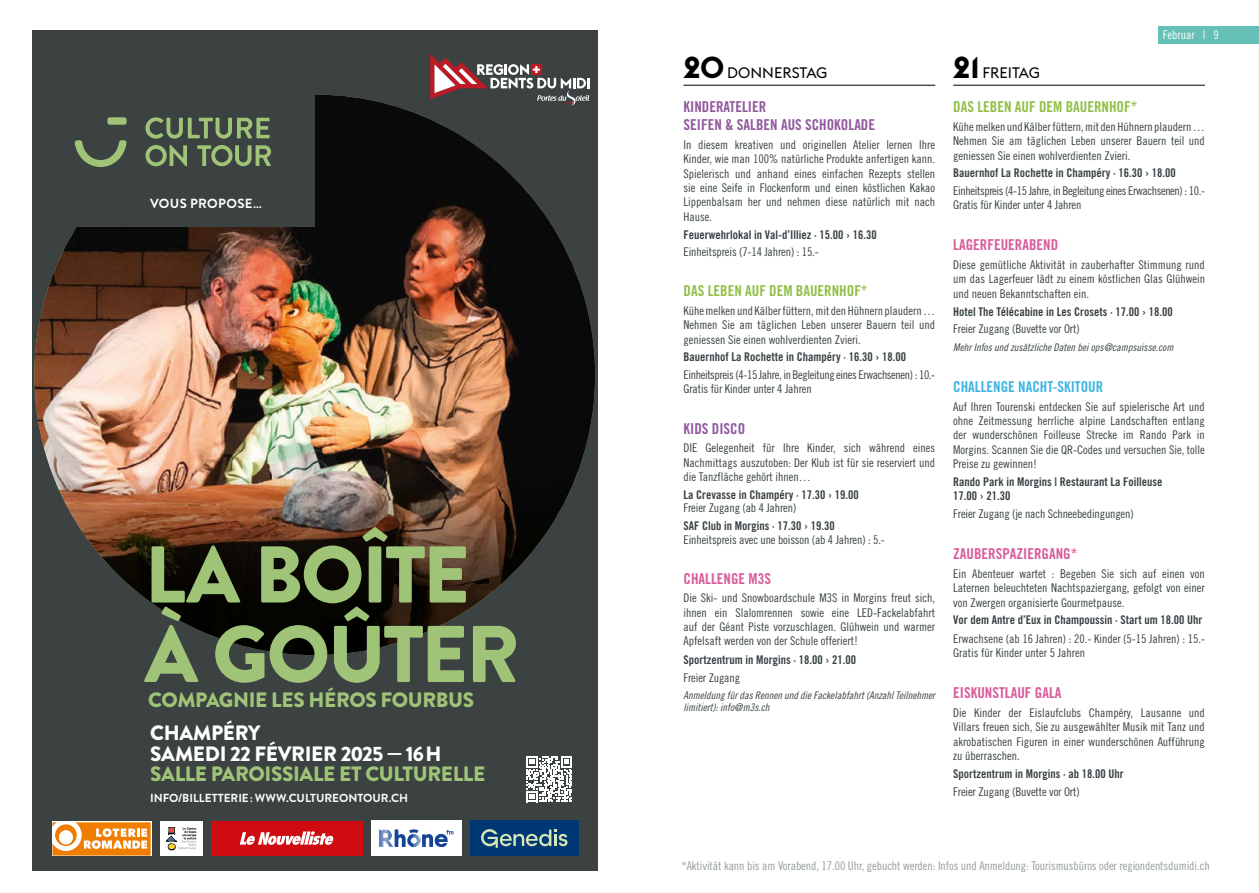
<style>
.page{position:relative;width:1259px;height:893px;background:#fff}
.page>*{position:absolute;margin:0;border:0;box-sizing:border-box;transform-origin:0 0}
.t1{font:900 80.25px/79.5px "Brandon Grotesque";letter-spacing:-.03em;color:#9fc477}
.t2{font:900 20.7px "Brandon Grotesque";letter-spacing:-.02em;color:#9fc477}
.t3{font:900 20.7px/20.7px "Brandon Grotesque";letter-spacing:-.02em;color:#fff}
.t4{font:15px "Trade Gothic LT Std Bd Cn 20";color:#d85c9a}
.t5{font:15px/18px "Trade Gothic LT Std Bd Cn 20";color:#91599c}
.t6{font:15px "Trade Gothic LT Std Bd Cn 20";color:#92bf48}
.t7{font:15px "Trade Gothic LT Std Bd Cn 20";color:#3eb5e3}
.t8{font:15px "Euclid Flex";color:#000}
.t9{font:700 13.2px "Brandon Grotesque";letter-spacing:.025em;color:#fff}
.t10{font:12px/14.4px "Trade Gothic LT Std Cn 18";color:#384144;text-align:justify}
.t11{font:12px/14.4px "Trade Gothic LT Std Bd Cn 20";color:#384144}
.t12{font:12px/13.5px "Trade Gothic LT Std Cn 18";letter-spacing:-.03em;color:#384144}
.t13{font:12px "Trade Gothic LT Std Cn 18";letter-spacing:-.005em;color:#959c9f}
.t14{font:12px "Trade Gothic LT Std Cn 18";color:#fff}
.t15{font:700 11.7px "Brandon Grotesque";color:#fff}
.t16{font:10.5px/12.6px "Trade Gothic LT Std Cn 18 Obl";color:#384144}
.s1{font-weight:700;font-size:30px}
</style>
<div class="page">
<div style="left:1158px;top:26px;width:101px;height:17px;background:#67c0b8"></div>
<div style="left:32px;top:30px;width:565px;height:841px;background:#3c4242"></div>
<svg style="left:526px;top:756px;width:46px;height:46px"></svg>
<div style="left:52px;top:822px;width:99px;height:34px;background:#f5b46d"></div>
<svg style="left:52px;top:822px;width:99px;height:33px"></svg>
<div style="left:160px;top:822px;width:42px;height:34px;background:#fff"></div>
<svg style="left:166px;top:827px;width:30px;height:23px"></svg>
<div style="left:211px;top:821px;width:151px;height:35px;background:#ce0b10"></div>
<svg style="left:240px;top:831px;width:93px;height:14px"></svg>
<div style="left:371px;top:820px;width:91px;height:36px;background:#fff"></div>
<svg style="left:379px;top:829px;width:74px;height:18px"></svg>
<div style="left:470px;top:820px;width:108px;height:36px;background:#003876"></div>
<svg style="left:481px;top:829px;width:86px;height:19px"></svg>
<img style="left:128px;top:95px;width:327px;height:560px">
<img style="left:454px;top:132px;width:47px;height:486px">
<img style="left:81px;top:227px;width:47px;height:357px">
<img style="left:501px;top:166px;width:47px;height:418px">
<img style="left:34px;top:227px;width:47px;height:303px">
<img style="left:548px;top:220px;width:47px;height:310px">
<div style="left:34px;top:95px;width:281px;height:132px;background:#3c4242"></div>
<svg style="left:75px;top:140px;width:52px;height:27px"></svg>
<div style="left:107px;top:117px;width:20px;height:8px;background:#9fc477;border-radius:2px"></div>
<svg style="left:145px;top:117px;width:124px;height:22px"></svg>
<svg style="left:145px;top:145px;width:42px;height:21px"></svg>
<svg style="left:197px;top:145px;width:74px;height:21px"></svg>
<svg style="left:430px;top:54px;width:159px;height:51px"></svg>
<hr style="left:683px;top:85px;width:252px;height:1px;background:#000">
<hr style="left:953px;top:85px;width:252px;height:1px;background:#000">
<p class="t9" style="left:150px;top:194px;width:113px">VOUS PROPOSE…</p>
<h1 class="t1" style="left:145px;top:536px;width:377px">LA BOÎTE<br>À GOÛTER</h1>
<h2 class="t2" style="left:148px;top:685px;width:327px">COMPAGNIE LES HÉROS FOURBUS</h2>
<h2 class="t3" style="left:150px;top:723px;width:293px">CHAMPÉRY<br>SAMEDI 22 FÉVRIER 2025 — 16 H</h2>
<h2 class="t2" style="left:150px;top:760px;width:336px">SALLE PAROISSIALE ET CULTURELLE</h2>
<p class="t15" style="left:150px;top:790px;width:259px">INFO/BILLETTERIE : WWW.CULTUREONTOUR.CH</p>
<p class="t8" style="left:683px;top:64px;width:145px"><span class="s1">20</span> DONNERSTAG</p>
<p class="t5" style="left:683px;top:98px;width:193px">KINDERATELIER<br>SEIFEN &amp; SALBEN AUS SCHOKOLADE</p>
<p class="t10" style="left:683px;top:137px;width:253px">In diesem kreativen und originellen Atelier lernen Ihre Kinder, wie man 100% natürliche Produkte anfertigen kann.<br>Spielerisch und anhand eines einfachen Rezepts stellen sie eine Seife in Flockenform und einen köstlichen Kakao Lippenbalsam her und nehmen diese natürlich mit nach Hause.</p>
<p class="t11" style="left:683px;top:227px;width:195px">Feuerwehrlokal in Val-d’Illiez · 15.00 › 16.30</p>
<p class="t10" style="left:683px;top:245px;width:137px">Einheitspreis (7-14 Jahren) : 15.-</p>
<p class="t6" style="left:683px;top:282px;width:186px">DAS LEBEN AUF DEM BAUERNHOF*</p>
<p class="t10" style="left:683px;top:303px;width:253px">Kühe melken und Kälber füttern, mit den Hühnern plaudern … Nehmen Sie am täglichen Leben unserer Bauern teil und geniessen Sie einen wohlverdienten Zvieri.</p>
<p class="t11" style="left:683px;top:350px;width:224px">Bauernhof La Rochette in Champéry · 16.30 › 18.00</p>
<p class="t12" style="left:683px;top:368px;width:253px">Einheitspreis (4-15 Jahre, in Begleitung eines Erwachsenen) : 10.-<br>Gratis für Kinder unter 4 Jahren</p>
<p class="t5" style="left:683px;top:419px;width:63px">KIDS DISCO</p>
<p class="t10" style="left:683px;top:441px;width:253px">DIE Gelegenheit für Ihre Kinder, sich während eines Nachmittags auszutoben: Der Klub ist für sie reserviert und die Tanzfläche gehört ihnen…</p>
<p class="t11" style="left:683px;top:487px;width:177px">La Crevasse in Champéry · 17.30 › 19.00</p>
<p class="t10" style="left:683px;top:501px;width:114px">Freier Zugang (ab 4 Jahren)</p>
<p class="t11" style="left:683px;top:518px;width:153px">SAF Club in Morgins · 17.30 › 19.30</p>
<p class="t10" style="left:683px;top:532px;width:203px">Einheitspreis avec une boisson (ab 4 Jahren) : 5.-</p>
<p class="t4" style="left:683px;top:569px;width:89px">CHALLENGE M3S</p>
<p class="t10" style="left:683px;top:591px;width:253px">Die Ski- und Snowboardschule M3S in Morgins freut sich, ihnen ein Slalomrennen sowie eine LED-Fackelabfahrt auf der Géant Piste vorzuschlagen. Glühwein und warmer Apfelsaft werden von der Schule offeriert!</p>
<p class="t11" style="left:683px;top:652px;width:174px">Sportzentrum in Morgins · 18.00 › 21.00</p>
<p class="t10" style="left:683px;top:670px;width:58px">Freier Zugang</p>
<p class="t16" style="left:683px;top:689px;width:253px">Anmeldung für das Rennen und die Fackelabfahrt (Anzahl Teilnehmer limitiert): info@m3s.ch</p>
<p class="t14" style="left:1162px;top:28px;width:57px">Februar | 9</p>
<p class="t8" style="left:953px;top:64px;width:88px"><span class="s1">21</span> FREITAG</p>
<p class="t6" style="left:953px;top:98px;width:186px">DAS LEBEN AUF DEM BAUERNHOF*</p>
<p class="t10" style="left:953px;top:119px;width:253px">Kühe melken und Kälber füttern, mit den Hühnern plaudern … Nehmen Sie am täglichen Leben unserer Bauern teil und geniessen Sie einen wohlverdienten Zvieri.</p>
<p class="t11" style="left:953px;top:166px;width:224px">Bauernhof La Rochette in Champéry · 16.30 › 18.00</p>
<p class="t12" style="left:953px;top:183px;width:253px;line-height:14.4px">Einheitspreis (4-15 Jahre, in Begleitung eines Erwachsenen) : 10.-<br>Gratis für Kinder unter 4 Jahren</p>
<p class="t4" style="left:953px;top:236px;width:106px">LAGERFEUERABEND</p>
<p class="t10" style="left:953px;top:257px;width:253px">Diese gemütliche Aktivität in zauberhafter Stimmung rund um das Lagerfeuer lädt zu einem köstlichen Glas Glühwein und neuen Bekanntschaften ein.</p>
<p class="t11" style="left:953px;top:304px;width:221px">Hotel The Télécabine in Les Crosets · 17.00 › 18.00</p>
<p class="t10" style="left:953px;top:322px;width:128px">Freier Zugang (Buvette vor Ort)</p>
<p class="t16" style="left:953px;top:341px;width:222px">Mehr Infos und zusätzliche Daten bei ops@campsuisse.com</p>
<p class="t7" style="left:953px;top:377px;width:151px">CHALLENGE NACHT-SKITOUR</p>
<p class="t10" style="left:953px;top:399px;width:253px">Auf Ihren Tourenski entdecken Sie auf spielerische Art und ohne Zeitmessung herrliche alpine Landschaften entlang der wunderschönen Foilleuse Strecke im Rando Park in Morgins. Scannen Sie die QR-Codes und versuchen Sie, tolle Preise zu gewinnen!</p>
<p class="t11" style="left:953px;top:474px;width:211px">Rando Park in Morgins | Restaurant La Foilleuse<br>17.00 › 21.30</p>
<p class="t10" style="left:953px;top:507px;width:182px">Freier Zugang (je nach Schneebedingungen)</p>
<p class="t4" style="left:953px;top:545px;width:126px">ZAUBERSPAZIERGANG*</p>
<p class="t10" style="left:953px;top:566px;width:253px">Ein Abenteuer wartet : Begeben Sie sich auf einen von Laternen beleuchteten Nachtspaziergang, gefolgt von einer von Zwergen organisierte Gourmetpause.</p>
<p class="t11" style="left:953px;top:613px;width:251px">Vor dem Antre d’Eux in Champoussin · Start um 18.00 Uhr</p>
<p class="t10" style="left:953px;top:631px;width:253px">Erwachsene (ab 16 Jahren) : 20.- Kinder (5-15 Jahren) : 15.-<br>Gratis für Kinder unter 5 Jahren</p>
<p class="t4" style="left:953px;top:684px;width:110px">EISKUNSTLAUF GALA</p>
<p class="t10" style="left:953px;top:705px;width:253px">Die Kinder der Eislaufclubs Champéry, Lausanne und Villars freuen sich, Sie zu ausgewählter Musik mit Tanz und akrobatischen Figuren in einer wunderschönen Aufführung zu überraschen.</p>
<p class="t11" style="left:953px;top:766px;width:172px">Sportzentrum in Morgins · ab 18.00 Uhr</p>
<p class="t10" style="left:953px;top:784px;width:128px">Freier Zugang (Buvette vor Ort)</p>
<p class="t13" style="left:681px;top:859px;width:530px">*Aktivität kann bis am Vorabend, 17.00 Uhr, gebucht werden: Infos und Anmeldung: Tourismusbüros oder regiondentsdumidi.ch</p>
</div>
